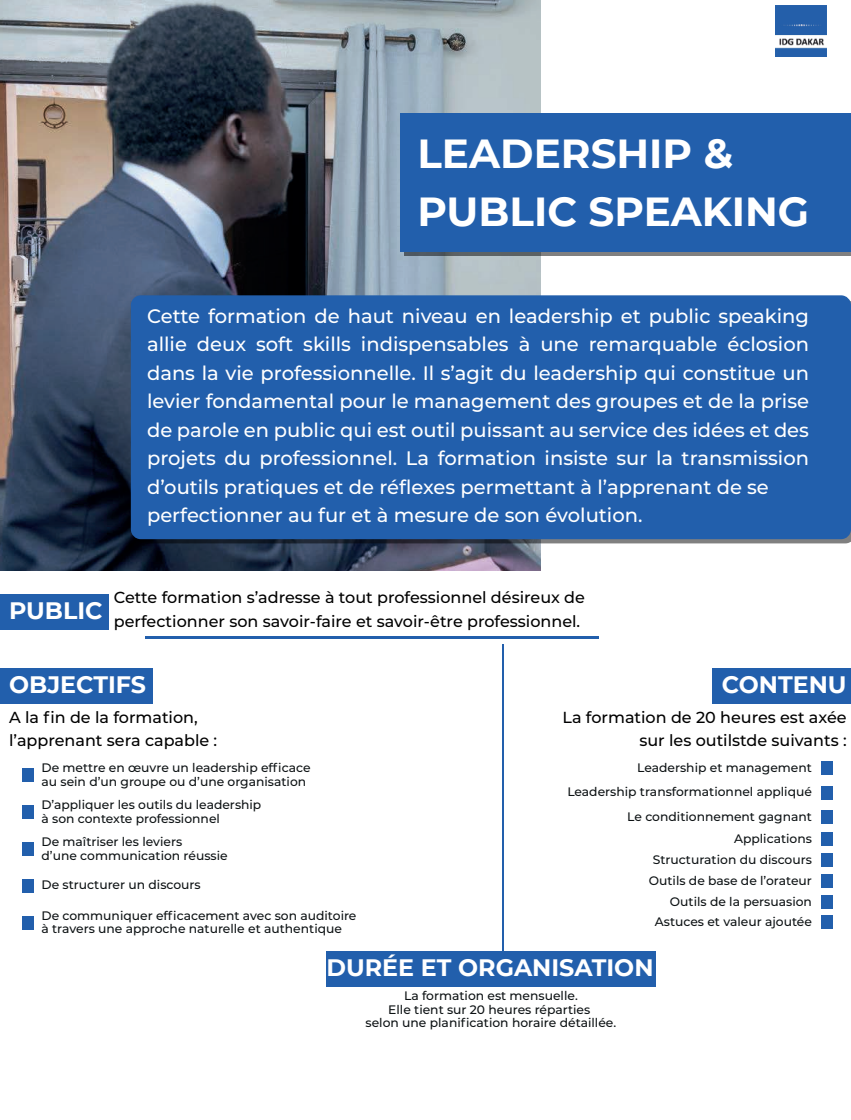
<style>
.page{position:relative;width:851px;height:1120px;background:#fff}
.page>*{position:absolute;margin:0;border:0;box-sizing:border-box;transform-origin:0 0}
.t1{font:700 40.5px/58.5px "Montserrat";color:#fff}
.t2{font:700 23.7px "Montserrat";color:#fff}
.t3{font:500 19.5px/28.5px "Montserrat";color:#fff}
.t4{font:500 16.05px/23.4px "Montserrat";color:#000001}
.t5{font:500 12.3px/13.5px "Montserrat";color:#0d1214}
</style>
<div class="page">
<div style="left:23px;top:769px;width:11px;height:13px;background:#225fac"></div>
<img style="left:775px;top:5px;width:51px;height:51px">
<div style="left:23px;top:806px;width:11px;height:13px;background:#225fac"></div>
<div style="left:23px;top:843px;width:11px;height:13px;background:#225fac"></div>
<div style="left:23px;top:916px;width:11px;height:14px;background:#225fac"></div>
<div style="left:23px;top:879px;width:11px;height:14px;background:#225fac"></div>
<div style="left:821px;top:762px;width:11px;height:13px;background:#225fac"></div>
<div style="left:821px;top:786px;width:11px;height:13px;background:#225fac"></div>
<div style="left:821px;top:811px;width:11px;height:13px;background:#225fac"></div>
<div style="left:821px;top:854px;width:11px;height:13px;background:#225fac"></div>
<div style="left:821px;top:875px;width:11px;height:13px;background:#225fac"></div>
<div style="left:821px;top:896px;width:11px;height:13px;background:#225fac"></div>
<div style="left:821px;top:915px;width:11px;height:14px;background:#225fac"></div>
<div style="left:821px;top:832px;width:11px;height:14px;background:#225fac"></div>
<img style="left:0;top:0;width:540px;height:570px">
<svg style="left:404px;top:251px;width:446px;height:5px;fill:#808080"></svg>
<div style="left:400px;top:113px;width:450px;height:138px;background:#225fac"></div>
<div style="left:131px;top:295px;width:719px;height:244px;background:#225fac;border-radius:10px"></div>
<div style="left:0;top:594px;width:109px;height:36px;background:#225fac"></div>
<div style="left:0;top:668px;width:152px;height:36px;background:#225fac"></div>
<div style="left:712px;top:668px;width:138px;height:36px;background:#225fac"></div>
<hr style="left:146px;top:636px;width:453px;height:2px;background:#225fac">
<hr style="left:503px;top:644px;width:1px;height:312px;background:#225fac">
<div style="left:326px;top:951px;width:329px;height:36px;background:#225fac"></div>
<h1 class="t1" style="left:417px;top:122px;width:393px">LEADERSHIP &amp;<br>PUBLIC SPEAKING</h1>
<p class="t3" style="left:147px;top:301px;width:663px">Cette formation de haut niveau en leadership et public speaking allie deux soft skills indispensables à une remarquable éclosion dans la vie professionnelle. Il s’agit du leadership qui constitue un levier fondamental pour le management des groupes et de la prise de parole en public qui est outil puissant au service des idées et des projets du professionnel. La formation insiste sur la transmission d’outils pratiques et de réflexes permettant à l’apprenant de se perfectionner au fur et à mesure de son évolution.</p>
<h2 class="t2" style="left:9px;top:593px;width:95px">PUBLIC</h2>
<h3 class="t4" style="left:114px;top:585px;width:472px">Cette formation s’adresse à tout professionnel désireux de perfectionner son savoir-faire et savoir-être professionnel.</h3>
<h2 class="t2" style="left:9px;top:668px;width:138px">OBJECTIFS</h2>
<h3 class="t4" style="left:9px;top:705px;width:209px">A la fin de la formation, l’apprenant sera capable :</h3>
<p class="t5" style="left:41px;top:761px;width:270px">De mettre en œuvre un leadership efficace au sein d’un groupe ou d’une organisation</p>
<p class="t5" style="left:41px;top:798px;width:221px">D’appliquer les outils du leadership à son contexte professionnel</p>
<p class="t5" style="left:41px;top:834px;width:188px">De maîtriser les leviers<br>d’une communication réussie</p>
<p class="t5" style="left:41px;top:878px;width:161px">De structurer un discours</p>
<p class="t5" style="left:41px;top:908px;width:316px">De communiquer efficacement avec son auditoire à travers une approche naturelle et authentique</p>
<h2 class="t2" style="left:721px;top:668px;width:126px">CONTENU</h2>
<h3 class="t4" style="left:562px;top:705px;width:285px;text-align:right">La formation de 20 heures est axée sur les outilstde suivants :</h3>
<p class="t5" style="left:567px;top:755px;width:246px;line-height:24.6px;text-align:right">Leadership et management<br>Leadership transformationnel appliqué<br>Le conditionnement gagnant</p>
<p class="t5" style="left:648px;top:849px;width:164px;line-height:20.9px;text-align:right">Structuration du discours<br>Outils de base de l’orateur<br>Outils de la persuasion</p>
<p class="t5" style="left:654px;top:914px;width:158px">Astuces et valeur ajoutée</p>
<p class="t5" style="left:733px;top:831px;width:79px">Applications</p>
<h2 class="t2" style="left:326px;top:951px;width:328px">DURÉE ET ORGANISATION</h2>
<p class="t5" style="left:365px;top:989px;width:252px;text-align:center">La formation est mensuelle.<br>Elle tient sur 20 heures réparties<br>selon une planification horaire détaillée.</p>
</div>
